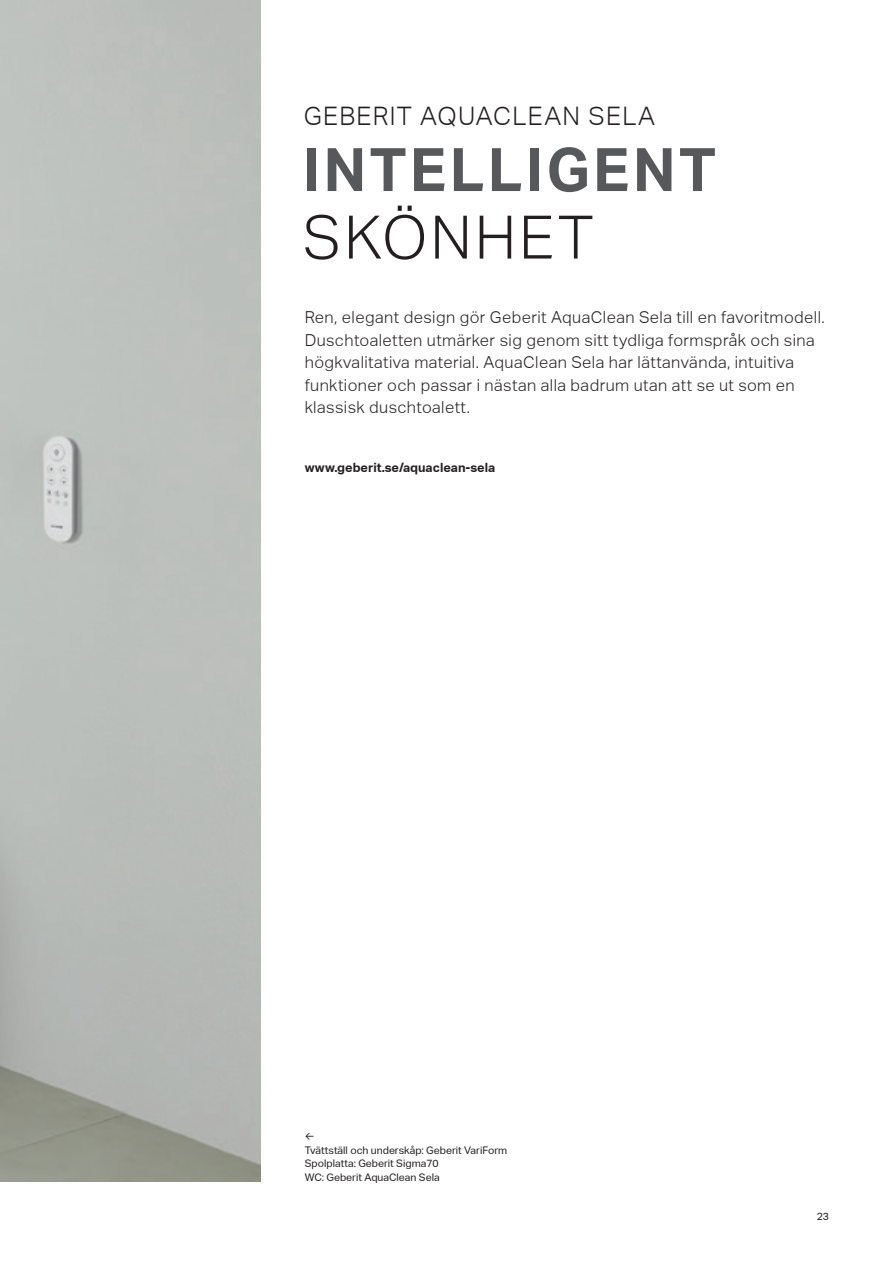
<style>
.page{position:relative;width:893px;height:1263px;background:#fff}
.page>*{position:absolute;margin:0;border:0;box-sizing:border-box;transform-origin:0 0}
.t1{font:700 60px "Aktiv Grotesk Geberit";letter-spacing:.05em;color:#57585a}
.t2{font:300 60px "Aktiv Grotesk Geberit";letter-spacing:.05em;color:#231f20}
.t3{font:300 25.5px "Aktiv Grotesk Geberit";letter-spacing:.05em;color:#231f20}
.t4{font:300 16.5px/22.5px "Aktiv Grotesk Geberit";letter-spacing:.025em;color:#231f20}
.t5{font:700 12.75px "Aktiv Grotesk Geberit";color:#231f20}
.t6{font:10.5px/13.5px "Aktiv Grotesk Geberit";color:#231f20}
</style>
<div class="page">
<h2 class="t3" style="left:304px;top:101px;width:353px">GEBERIT AQUACLEAN SELA</h2>
<h1 class="t1" style="left:303px;top:135px;width:415px">INTELLIGENT</h1>
<h1 class="t2" style="left:303px;top:203px;width:292px">SKÖNHET</h1>
<p class="t4" style="left:305px;top:306px;width:521px">Ren, elegant design gör Geberit AquaClean Sela till en favoritmodell.<br>Duschtoaletten utmärker sig genom sitt tydliga formspråk och sina högkvalitativa material. AquaClean Sela har lättanvända, intuitiva funktioner och passar i nästan alla badrum utan att se ut som en klassisk duschtoalett.</p>
<p class="t5" style="left:305px;top:460px;width:192px">www.geberit.se/aquaclean-sela</p>
<p class="t6" style="left:305px;top:1130px;width:204px">←<br>Tvättställ och underskåp: Geberit VariForm<br>Spolplatta: Geberit Sigma70<br>WC: Geberit AquaClean Sela</p>
<p class="t6" style="left:817px;top:1210px;width:14px">23</p>
</div>
